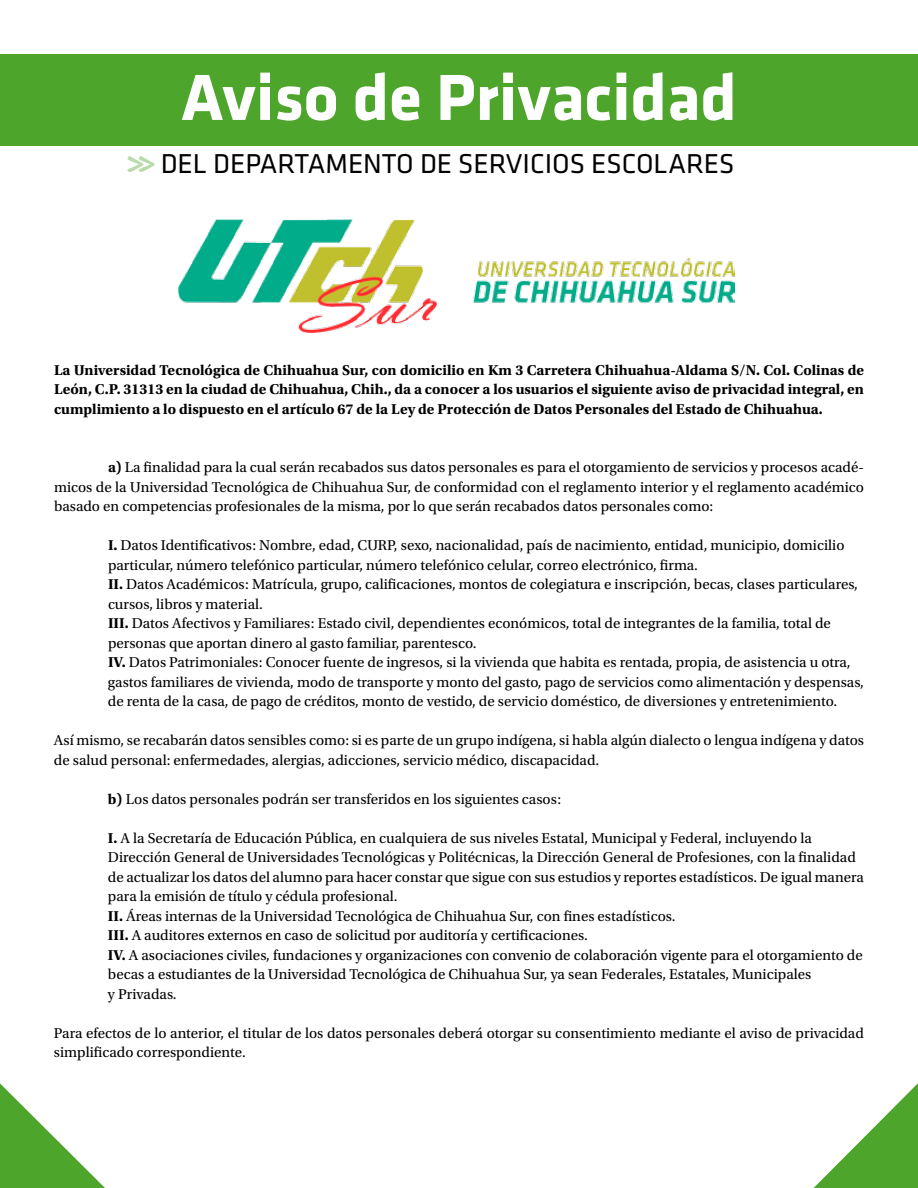
<style>
.page{position:relative;width:918px;height:1188px;background:#fff}
.page>*{position:absolute;margin:0;border:0;box-sizing:border-box;transform-origin:0 0}
.t1{font:700 67.5px "Klavika";color:#fff}
.t2{font:28.35px "Klavika";color:#000}
.t3{font:15px/19.5px "Utopia Std";color:#000}
.t4{font:700 15px/19.5px "Utopia Std";color:#000;text-align:justify}
.s1{font-family:"Kefa";font-weight:700;font-size:33.75px;color:#4ea52b}
.s2{font-weight:700}
</style>
<div class="page">
<div style="left:0;top:54px;width:918px;height:91px;background:#4ea52b"></div>
<img style="left:179px;top:220px;width:556px;height:112px">
<svg style="left:0;top:1083px;width:105px;height:105px"></svg>
<svg style="left:814px;top:1083px;width:104px;height:105px"></svg>
<h1 class="t1" style="left:181px;top:61px;width:557px">Aviso de Privacidad</h1>
<h2 class="t2" style="left:124px;top:149px;width:612px"><span class="s1">&gt;&gt;</span>DEL DEPARTAMENTO DE SERVICIOS ESCOLARES</h2>
<p class="t4" style="left:54px;top:360px;width:812px">La Universidad Tecnológica de Chihuahua Sur, con domicilio en Km 3 Carretera Chihuahua-Aldama S/N. Col. Colinas de León, C.P. 31313 en la ciudad de Chihuahua, Chih., da a conocer a los usuarios el siguiente aviso de privacidad integral, en cumplimiento a lo dispuesto en el artículo 67 de la Ley de Protección de Datos Personales del Estado de Chihuahua.</p>
<p class="t3" style="left:54px;top:458px;width:812px;text-align:justify;text-indent:54px"><span class="s2">a)</span> La finalidad para la cual serán recabados sus datos personales es para el otorgamiento de servicios y procesos acadé&shy;micos de la Universidad Tecnológica de Chihuahua Sur, de conformidad con el reglamento interior y el reglamento académico basado en competencias profesionales de la misma, por lo que serán recabados datos personales como:</p>
<p class="t3" style="left:108px;top:536px;width:758px"><span class="s2">I.</span> Datos Identificativos: Nombre, edad, CURP, sexo, nacionalidad, país de nacimiento, entidad, municipio, domicilio particular, número telefónico particular, número telefónico celular, correo electrónico, firma.<br><span class="s2">II.</span> Datos Académicos: Matrícula, grupo, calificaciones, montos de colegiatura e inscripción, becas, clases particulares, cursos, libros y material.<br><span class="s2">III.</span> Datos Afectivos y Familiares: Estado civil, dependientes económicos, total de integrantes de la familia, total de personas que aportan dinero al gasto familiar, parentesco.<br><span class="s2">IV.</span> Datos Patrimoniales: Conocer fuente de ingresos, si la vivienda que habita es rentada, propia, de asistencia u otra, gastos familiares de vivienda, modo de transporte y monto del gasto, pago de servicios como alimentación y despensas, de renta de la casa, de pago de créditos, monto de vestido, de servicio doméstico, de diversiones y entretenimiento.</p>
<p class="t3" style="left:54px;top:731px;width:812px">Así mismo, se recabarán datos sensibles como: si es parte de un grupo indígena, si habla algún dialecto o lengua indígena y datos de salud personal: enfermedades, alergias, adicciones, servicio médico, discapacidad.</p>
<p class="t3" style="left:108px;top:789px;width:455px"><span class="s2">b)</span> Los datos personales podrán ser transferidos en los siguientes casos:</p>
<p class="t3" style="left:108px;top:828px;width:758px"><span class="s2">I.</span> A la Secretaría de Educación Pública, en cualquiera de sus niveles Estatal, Municipal y Federal, incluyendo la Dirección General de Universidades Tecnológicas y Politécnicas, la Dirección General de Profesiones, con la finalidad de actualizar los datos del alumno para hacer constar que sigue con sus estudios y reportes estadísticos. De igual manera para la emisión de título y cédula profesional.<br><span class="s2">II.</span> Áreas internas de la Universidad Tecnológica de Chihuahua Sur, con fines estadísticos.<br><span class="s2">III.</span> A auditores externos en caso de solicitud por auditoría y certificaciones.<br><span class="s2">IV.</span> A asociaciones civiles, fundaciones y organizaciones con convenio de colaboración vigente para el otorgamiento de becas a estudiantes de la Universidad Tecnológica de Chihuahua Sur, ya sean Federales, Estatales, Municipales<br>y Privadas.</p>
<p class="t3" style="left:54px;top:1023px;width:811px">Para efectos de lo anterior, el titular de los datos personales deberá otorgar su consentimiento mediante el aviso de privacidad simplificado correspondiente.</p>
</div>
